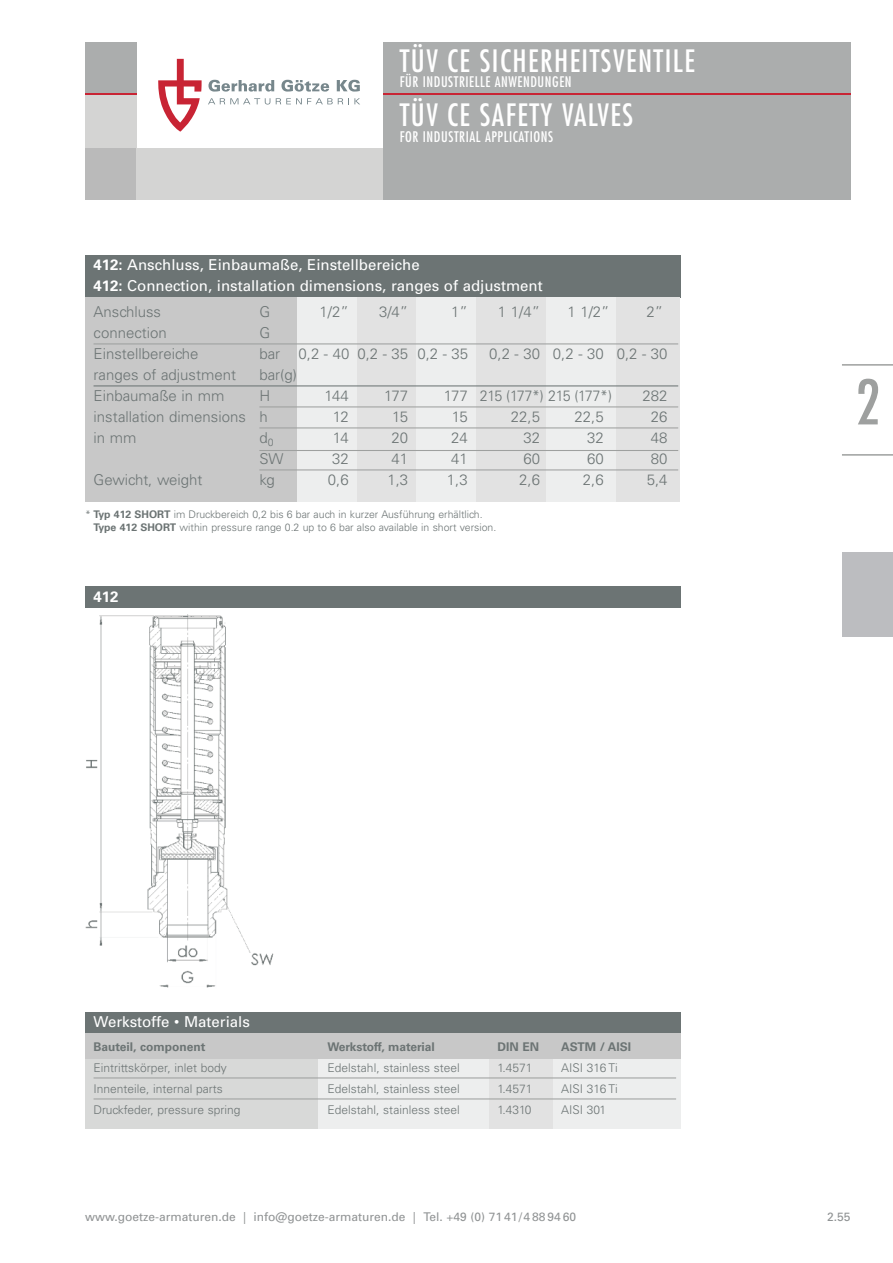
<style>
.page{position:relative;width:893px;height:1263px;background:#fff}
.page>*{position:absolute;margin:0;border:0;box-sizing:border-box;transform-origin:0 0}
.t1{font:condensed 60px "Futura Std";color:#9ea09f}
.t2{font:condensed 30px "Futura Std";letter-spacing:.05em;color:#fff}
.t3{font:300 15px "Univers";color:#6c7474}
.t4{font:15px/21px "Univers";color:#fff}
.t5{font:300 15px "Univers";letter-spacing:-.04em;color:#6c7474}
.t6{font:700 15px "Univers";color:#fff}
.t7{font:condensed 14.25px "Futura Std";letter-spacing:.04em;color:#fff}
.t8{font:300 12px "Univers";color:#6c7474}
.t9{font:12px "Univers";color:#909394}
.t10{font:700 12px "Univers";color:#6c7474}
.t11{font:300 10.5px/13.5px "Univers";color:#6c7474}
.s1{font-weight:700}
</style>
<div class="page">
<svg style="left:208px;top:80px;width:66px;height:12px"></svg>
<svg style="left:281px;top:80px;width:48px;height:12px"></svg>
<svg style="left:337px;top:80px;width:23px;height:12px"></svg>
<svg style="left:208px;top:98px;width:62px;height:7px"></svg>
<svg style="left:276px;top:98px;width:84px;height:6px"></svg>
<svg style="left:158px;top:59px;width:44px;height:73px"></svg>
<div style="left:842px;top:553px;width:51px;height:85px;background:#bcbdc0"></div>
<hr style="left:842px;top:364px;width:51px;height:2px;background:#9ea09f">
<hr style="left:842px;top:454px;width:51px;height:2px;background:#9ea09f">
<div style="left:85px;top:255px;width:595px;height:43px;background:#6c7474"></div>
<div style="left:85px;top:298px;width:213px;height:204px;background:#c8c8c8"></div>
<div style="left:298px;top:298px;width:59px;height:204px;background:#edeeee"></div>
<div style="left:357px;top:298px;width:60px;height:204px;background:#e2e2e2"></div>
<div style="left:417px;top:298px;width:59px;height:204px;background:#edeeee"></div>
<div style="left:476px;top:298px;width:70px;height:204px;background:#e2e2e2"></div>
<div style="left:546px;top:298px;width:71px;height:204px;background:#edeeee"></div>
<div style="left:617px;top:298px;width:63px;height:204px;background:#e2e2e2"></div>
<hr style="left:94px;top:343px;width:584px;height:1px;background:#9ea09f">
<hr style="left:94px;top:385px;width:584px;height:1px;background:#6c7474">
<hr style="left:259px;top:406px;width:419px;height:1px;background:#9ea09f">
<hr style="left:259px;top:427px;width:419px;height:1px;background:#9ea09f">
<hr style="left:259px;top:450px;width:419px;height:1px;background:#9ea09f">
<hr style="left:259px;top:469px;width:419px;height:1px;background:#9ea09f">
<div style="left:85px;top:94px;width:51px;height:55px;background:#d4d4d3"></div>
<div style="left:383px;top:94px;width:467px;height:106px;background:#abadad"></div>
<div style="left:85px;top:43px;width:51px;height:51px;background:#abadad"></div>
<div style="left:85px;top:149px;width:51px;height:51px;background:#bababa"></div>
<div style="left:136px;top:149px;width:247px;height:51px;background:#d4d4d3"></div>
<div style="left:383px;top:43px;width:467px;height:51px;background:#abadad"></div>
<hr style="left:85px;top:94px;width:51px;height:1px;background:#c82434">
<hr style="left:383px;top:94px;width:467px;height:1px;background:#c82434">
<div style="left:85px;top:1012px;width:595px;height:21px;background:#6c7474"></div>
<div style="left:85px;top:1059px;width:234px;height:69px;background:#d8d9d8"></div>
<div style="left:319px;top:1059px;width:170px;height:69px;background:#edeeee"></div>
<div style="left:489px;top:1059px;width:64px;height:69px;background:#e2e2e2"></div>
<div style="left:553px;top:1059px;width:127px;height:69px;background:#edeeee"></div>
<div style="left:85px;top:587px;width:595px;height:21px;background:#6c7474"></div>
<div style="left:85px;top:1033px;width:595px;height:26px;background:#c8c8c8"></div>
<hr style="left:94px;top:1077px;width:582px;height:1px;background:#9ea09f">
<hr style="left:94px;top:1098px;width:582px;height:1px;background:#9ea09f">
<img style="left:85px;top:614px;width:189px;height:374px">
<h2 class="t2" style="left:400px;top:47px;width:297px">TÜV CE SICHERHEITSVENTILE</h2>
<p class="t7" style="left:400px;top:75px;width:173px">FÜR INDUSTRIELLE ANWENDUNGEN</p>
<h2 class="t2" style="left:400px;top:101px;width:235px">TÜV CE SAFETY VALVES</h2>
<p class="t7" style="left:400px;top:130px;width:155px">FOR INDUSTRIAL APPLICATIONS</p>
<p class="t4" style="left:94px;top:256px;width:451px"><span class="s1">412:</span> Anschluss, Einbaumaße, Einstellbereiche<br><span class="s1">412:</span> Connection, installation dimensions, ranges of adjustment</p>
<p class="t3" style="left:94px;top:306px;width:69px">Anschluss</p>
<p class="t3" style="left:259px;top:306px;width:12px">G</p>
<p class="t3" style="left:319px;top:306px;width:31px">1/2”</p>
<p class="t3" style="left:379px;top:306px;width:31px">3/4”</p>
<p class="t3" style="left:451px;top:306px;width:18px">1”</p>
<p class="t3" style="left:498px;top:306px;width:44px">1 1/4”</p>
<p class="t3" style="left:568px;top:306px;width:44px">1 1/2”</p>
<p class="t3" style="left:646px;top:306px;width:18px">2”</p>
<p class="t3" style="left:94px;top:327px;width:75px">connection</p>
<p class="t3" style="left:259px;top:327px;width:12px">G</p>
<p class="t3" style="left:94px;top:348px;width:107px">Einstellbereiche</p>
<p class="t3" style="left:259px;top:348px;width:210px">bar 0,2 - 40 0,2 - 35 0,2 - 35</p>
<p class="t3" style="left:489px;top:348px;width:180px">0,2 - 30 0,2 - 30 0,2 - 30</p>
<p class="t3" style="left:94px;top:369px;width:144px">ranges of adjustment</p>
<p class="t3" style="left:259px;top:369px;width:39px">bar(g)</p>
<p class="t3" style="left:94px;top:390px;width:132px">Einbaumaße in mm</p>
<p class="t3" style="left:259px;top:390px;width:12px">H</p>
<p class="t3" style="left:324px;top:390px;width:26px">144</p>
<p class="t3" style="left:384px;top:390px;width:25px">177</p>
<p class="t5" style="left:444px;top:390px;width:170px">177 215 (177*) 215 (177*)</p>
<p class="t3" style="left:643px;top:390px;width:27px">282</p>
<p class="t3" style="left:94px;top:411px;width:176px">installation dimensions h</p>
<p class="t3" style="left:333px;top:411px;width:17px">12</p>
<p class="t3" style="left:392px;top:411px;width:17px">15</p>
<p class="t3" style="left:452px;top:411px;width:17px">15</p>
<p class="t3" style="left:511px;top:411px;width:31px">22,5</p>
<p class="t3" style="left:575px;top:411px;width:31px">22,5</p>
<p class="t3" style="left:651px;top:411px;width:18px">26</p>
<p class="t3" style="left:94px;top:432px;width:44px">in mm</p>
<p class="t3" style="left:259px;top:432px;width:16px">d<sub>0</sub></p>
<p class="t3" style="left:333px;top:432px;width:17px">14</p>
<p class="t3" style="left:392px;top:432px;width:18px">20</p>
<p class="t3" style="left:451px;top:432px;width:18px">24</p>
<p class="t3" style="left:523px;top:432px;width:18px">32</p>
<p class="t3" style="left:587px;top:432px;width:18px">32</p>
<p class="t3" style="left:651px;top:432px;width:18px">48</p>
<p class="t3" style="left:259px;top:453px;width:26px">SW</p>
<p class="t3" style="left:332px;top:453px;width:18px">32</p>
<p class="t3" style="left:392px;top:453px;width:18px">41</p>
<p class="t3" style="left:451px;top:453px;width:18px">41</p>
<p class="t3" style="left:523px;top:453px;width:18px">60</p>
<p class="t3" style="left:587px;top:453px;width:18px">60</p>
<p class="t3" style="left:651px;top:453px;width:18px">80</p>
<p class="t3" style="left:94px;top:474px;width:111px">Gewicht, weight</p>
<p class="t3" style="left:259px;top:474px;width:17px">kg</p>
<p class="t3" style="left:328px;top:474px;width:22px">0,6</p>
<p class="t3" style="left:387px;top:474px;width:22px">1,3</p>
<p class="t3" style="left:447px;top:474px;width:22px">1,3</p>
<p class="t3" style="left:519px;top:474px;width:22px">2,6</p>
<p class="t3" style="left:583px;top:474px;width:22px">2,6</p>
<p class="t3" style="left:647px;top:474px;width:22px">5,4</p>
<p class="t11" style="left:94px;top:508px;width:404px;text-indent:-9px">* <span class="s1">Typ 412 SHORT</span> im Druckbereich 0,2 bis 6 bar auch in kurzer Ausführung erhältlich.<br><span class="s1">Type 412 SHORT</span> within pressure range 0.2 up to 6 bar also available in short version.</p>
<p class="t6" style="left:94px;top:591px;width:27px">412</p>
<h1 class="t1" style="left:856px;top:375px;width:26px">2</h1>
<p class="t4" style="left:94px;top:1013px;width:158px">Werkstoffe • Materials</p>
<p class="t10" style="left:94px;top:1042px;width:113px">Bauteil, component</p>
<p class="t10" style="left:327px;top:1042px;width:109px">Werkstoff, material</p>
<p class="t10" style="left:497px;top:1042px;width:43px">DIN EN</p>
<p class="t10" style="left:561px;top:1042px;width:71px">ASTM / AISI</p>
<p class="t8" style="left:94px;top:1063px;width:135px">Eintrittskörper, inlet body</p>
<p class="t8" style="left:327px;top:1063px;width:134px">Edelstahl, stainless steel</p>
<p class="t8" style="left:497px;top:1063px;width:37px">1.4571</p>
<p class="t8" style="left:561px;top:1063px;width:58px">AISI 316 Ti</p>
<p class="t8" style="left:94px;top:1084px;width:131px">Innenteile, internal parts</p>
<p class="t8" style="left:327px;top:1084px;width:134px">Edelstahl, stainless steel</p>
<p class="t8" style="left:497px;top:1084px;width:37px">1.4571</p>
<p class="t8" style="left:561px;top:1084px;width:58px">AISI 316 Ti</p>
<p class="t8" style="left:94px;top:1105px;width:149px">Druckfeder, pressure spring</p>
<p class="t8" style="left:327px;top:1105px;width:134px">Edelstahl, stainless steel</p>
<p class="t8" style="left:497px;top:1105px;width:36px">1.4310</p>
<p class="t8" style="left:561px;top:1105px;width:46px">AISI 301</p>
<p class="t9" style="left:85px;top:1212px;width:493px">www.goetze-armaturen.de | info@goetze-armaturen.de | Tel. +49 (0) 71 41/4 88 94 60</p>
<p class="t9" style="left:827px;top:1212px;width:25px">2.55</p>
</div>
